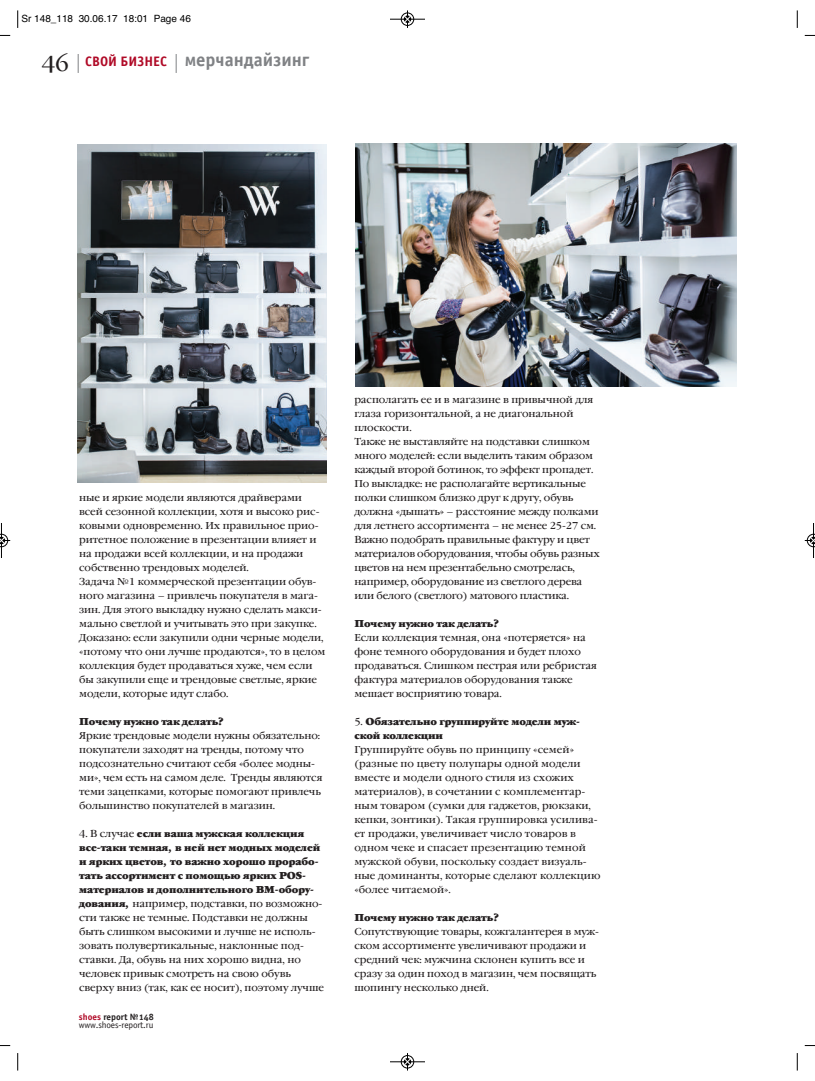
<style>
.page{position:relative;width:815px;height:1081px;background:#fff}
.page>*{position:absolute;margin:0;border:0;box-sizing:border-box;transform-origin:0 0}
.t1{font:18.75px "Officina Sans Bold OSC";color:#808285}
.t2{font:10px/14px "Garamond Book C";letter-spacing:-.005em;color:#231f20}
.t3{font:700 10px/14px "Garamond Book C";letter-spacing:-.01em;color:#231f20}
.t4{font:10px "Helvetica";color:#000}
.t5{font:9.25px "Officina Sans Book OSC";letter-spacing:-.015em;color:#231f20}
.t6{font:9.25px "Officina Sans Bold OSC";color:#231f20}
.s1{font-family:"Garamond Book C";font-size:21.5px;color:#231f20}
.s2{font-size:13.75px;color:#b00a27}
.s3{font-weight:700}
.s4{color:#b00a27}
.s5{font-weight:400}
</style>
<div class="page">
<svg style="left:78px;top:54px;width:1px;height:19px"></svg>
<svg style="left:176px;top:54px;width:1px;height:19px"></svg>
<img style="left:356px;top:144px;width:381px;height:242px">
<img style="left:78px;top:145px;width:249px;height:338px">
<svg style="left:17px;top:10px;width:2px;height:18px"></svg>
<svg style="left:797px;top:10px;width:1px;height:18px"></svg>
<svg style="left:17px;top:1053px;width:2px;height:17px"></svg>
<svg style="left:797px;top:1053px;width:1px;height:17px"></svg>
<hr style="left:390px;top:19px;width:35px;height:1px;background:#000">
<div style="left:401px;top:13px;width:13px;height:13px;border:1px solid #000;border-radius:50%"></div>
<svg style="left:404px;top:10px;width:7px;height:18px"></svg>
<hr style="left:390px;top:1061px;width:35px;height:1px;background:#000">
<div style="left:401px;top:1055px;width:13px;height:13px;border:1px solid #000;border-radius:50%"></div>
<svg style="left:404px;top:1053px;width:7px;height:17px"></svg>
<hr style="left:1px;top:523px;width:1px;height:35px;background:#000">
<svg style="left:0;top:534px;width:10px;height:13px"></svg>
<hr style="left:813px;top:523px;width:1px;height:35px;background:#000">
<svg style="left:805px;top:534px;width:10px;height:13px"></svg>
<p class="t4" style="left:21px;top:15px;width:171px">Sr 148_118 30.06.17 18:01 Page 46</p>
<h1 class="t1" style="left:42px;top:52px;width:269px"><span class="s1">46</span> <span class="s2">СВОЙ БИЗНЕС</span> мерчандайзинг</h1>
<p class="t2" style="left:79px;top:491px;width:248px">ные и яркие модели являются драйверами всей сезонной коллекции, хотя и высоко рис&shy;ковыми одновременно. Их правильное прио&shy;ритетное положение в презентации влияет и на продажи всей коллекции, и на продажи собственно трендовых моделей.<br>Задача №1 коммерческой презентации обув&shy;ного магазина – привлечь покупателя в мага&shy;зин. Для этого выкладку нужно сделать макси&shy;мально светлой и учитывать это при закупке.<br>Доказано: если закупили одни черные модели, «потому что они лучше продаются», то в целом коллекция будет продаваться хуже, чем если бы закупили еще и трендовые светлые, яркие модели, которые идут слабо.</p>
<p class="t3" style="left:79px;top:715px;width:146px">Почему нужно так делать?</p>
<p class="t2" style="left:79px;top:729px;width:245px">Яркие трендовые модели нужны обязательно: покупатели заходят на тренды, потому что подсознательно считают себя «более модны&shy;ми», чем есть на самом деле. Тренды являются теми зацепками, которые помогают привлечь большинство покупателей в магазин.</p>
<p class="t2" style="left:79px;top:827px;width:246px">4. В случае <span class="s3">если ваша мужская коллекция все-таки темная, в ней нет модных моделей и ярких цветов, то важно хорошо прорабо&shy;тать ассортимент с помощью ярких POS&shy;материалов и дополнительного ВМ-обору&shy;дования,</span> например, подставки, по возможно&shy;сти также не темные. Подставки не должны быть слишком высокими и лучше не исполь&shy;зовать полувертикальные, наклонные под&shy;ставки. Да, обувь на них хорошо видна, но человек привык смотреть на свою обувь сверху вниз (так, как ее носит), поэтому лучше</p>
<p class="t6" style="left:79px;top:1014px;width:76px"><span class="s4">shoes</span> report №148</p>
<p class="t5" style="left:79px;top:1021px;width:76px">www.shoes-report.ru</p>
<p class="t2" style="left:354px;top:393px;width:247px">располагать ее и в магазине в привычной для глаза горизонтальной, а не диагональной плоскости.<br>Также не выставляйте на подставки слишком много моделей: если выделить таким образом каждый второй ботинок, то эффект пропадет.<br>По выкладке: не располагайте вертикальные полки слишком близко друг к другу, обувь должна «дышать» – расстояние между полками для летнего ассортимента – не менее 25-27 см.<br>Важно подобрать правильные фактуру и цвет материалов оборудования, чтобы обувь разных цветов на нем презентабельно смотрелась, например, оборудование из светлого дерева или белого (светлого) матового пластика.</p>
<p class="t3" style="left:354px;top:617px;width:146px">Почему нужно так делать?</p>
<p class="t2" style="left:354px;top:631px;width:244px">Если коллекция темная, она «потеряется» на фоне темного оборудования и будет плохо продаваться. Слишком пестрая или ребристая фактура материалов оборудования также мешает восприятию товара.</p>
<p class="t3" style="left:354px;top:715px;width:227px"><span class="s5">5.</span> Обязательно группируйте модели муж&shy;ской коллекции</p>
<p class="t2" style="left:354px;top:743px;width:248px">Группируйте обувь по принципу «семей» (разные по цвету полупары одной модели вместе и модели одного стиля из схожих материалов), в сочетании с комплементар&shy;ным товаром (сумки для гаджетов, рюкзаки, кепки, зонтики). Такая группировка усилива&shy;ет продажи, увеличивает число товаров в одном чеке и спасает презентацию темной мужской обуви, поскольку создает визуаль&shy;ные доминанты, которые сделают коллекцию «более читаемой».</p>
<p class="t3" style="left:354px;top:911px;width:146px">Почему нужно так делать?</p>
<p class="t2" style="left:354px;top:925px;width:246px">Сопутствующие товары, кожгалантерея в муж&shy;ском ассортименте увеличивают продажи и средний чек: мужчина склонен купить все и сразу за один поход в магазин, чем посвящать шопингу несколько дней.</p>
</div>
